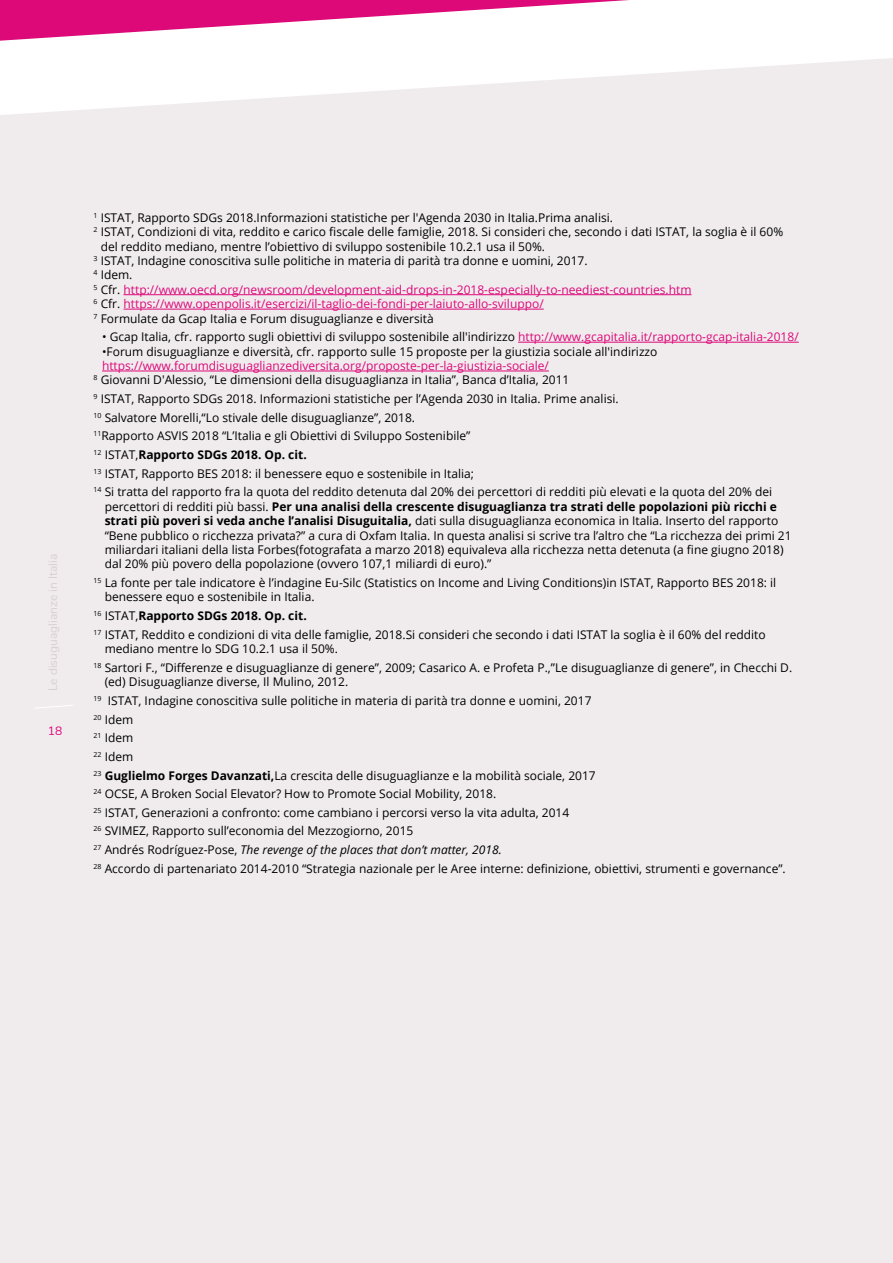
<style>
.page{position:relative;width:893px;height:1263px;background:#fff}
.page>*{position:absolute;margin:0;border:0;box-sizing:border-box;transform-origin:0 0}
.t1{font:12px/14.4px "Open Sans";color:#000}
.t2{font:12px "Open Sans";color:#dd0979}
.t3{font:italic 12px "Open Sans";color:#000}
.t4{font:700 12px "Open Sans";color:#000}
.t5{font:12px "Nunito";color:#d8cfd4}
.t6{font:12px "Nunito";color:#dd0979}
.s1{color:#000}
.s2{color:#dd0979}
.s3{font-weight:400}
.s4{font-weight:700}
.s5{font-style:normal}
</style>
<div class="page">
<svg style="left:0;top:0;width:629px;height:41px"></svg>
<div style="left:0;top:58px;width:893px;height:1205px;background:#f0ecee"></div>
<hr style="left:124px;top:294px;width:567px;height:1px;background:#dd0979">
<hr style="left:124px;top:309px;width:420px;height:1px;background:#dd0979">
<hr style="left:518px;top:342px;width:281px;height:1px;background:#dd0979">
<hr style="left:102px;top:371px;width:447px;height:1px;background:#dd0979">
<svg style="left:34px;top:704px;width:40px;height:5px"></svg>
<p class="t5" style="left:44px;top:691px;width:139px;rotate:-90deg">Le disuguaglianze in Italia</p>
<p class="t6" style="left:48px;top:722px;width:16px">18</p>
<p class="t1" style="left:94px;top:210px;width:521px"><sup>1</sup> ISTAT, Rapporto SDGs 2018.Informazioni statistiche per l'Agenda 2030 in Italia.Prima analisi.</p>
<p class="t1" style="left:101px;top:224px;width:684px;text-indent:-7px"><sup>2</sup> ISTAT, Condizioni di vita, reddito e carico fiscale delle famiglie, 2018. Si consideri che, secondo i dati ISTAT, la soglia è il 60% del reddito mediano, mentre l’obiettivo di sviluppo sostenibile 10.2.1 usa il 50%.</p>
<p class="t1" style="left:94px;top:253px;width:496px"><sup>3</sup> ISTAT, Indagine conoscitiva sulle politiche in materia di parità tra donne e uomini, 2017.</p>
<p class="t1" style="left:94px;top:268px;width:40px"><sup>4</sup> Idem.</p>
<p class="t2" style="left:94px;top:281px;width:599px"><sup>5</sup> <span class="s1">Cfr.</span> http://www.oecd.org/newsroom/development-aid-drops-in-2018-especially-to-neediest-countries.htm</p>
<p class="t2" style="left:94px;top:296px;width:452px"><sup>6</sup> <span class="s1">Cfr.</span> https://www.openpolis.it/esercizi/il-taglio-dei-fondi-per-laiuto-allo-sviluppo/</p>
<p class="t1" style="left:94px;top:311px;width:342px"><sup>7</sup> Formulate da Gcap Italia e Forum disuguaglianze e diversità</p>
<p class="t1" style="left:102px;top:329px;width:698px">• Gcap Italia, cfr. rapporto sugli obiettivi di sviluppo sostenibile all'indirizzo <span class="s2">http://www.gcapitalia.it/rapporto-gcap-italia-2018/</span></p>
<p class="t1" style="left:102px;top:344px;width:557px">•Forum disuguaglianze e diversità, cfr. rapporto sulle 15 proposte per la giustizia sociale all'indirizzo</p>
<p class="t2" style="left:102px;top:357px;width:448px">https://www.forumdisuguaglianzediversita.org/proposte-per-la-giustizia-sociale/</p>
<p class="t1" style="left:94px;top:373px;width:477px"><sup>8</sup> Giovanni D'Alessio, “Le dimensioni della disuguaglianza in Italia”, Banca d’Italia, 2011</p>
<p class="t1" style="left:94px;top:391px;width:527px"><sup>9</sup> ISTAT, Rapporto SDGs 2018. Informazioni statistiche per l’Agenda 2030 in Italia. Prime analisi.</p>
<p class="t1" style="left:94px;top:410px;width:323px"><sup>10</sup> Salvatore Morelli,“Lo stivale delle disuguaglianze”, 2018.</p>
<p class="t1" style="left:94px;top:429px;width:378px"><sup>11</sup>Rapporto ASVIS 2018 “L’Italia e gli Obiettivi di Sviluppo Sostenibile”</p>
<p class="t4" style="left:94px;top:446px;width:215px"><sup>12</sup> <span class="s3">ISTAT,</span>Rapporto SDGs 2018. Op. cit.</p>
<p class="t1" style="left:94px;top:466px;width:382px"><sup>13</sup> ISTAT, Rapporto BES 2018: il benessere equo e sostenibile in Italia;</p>
<p class="t1" style="left:105px;top:484px;width:688px;text-indent:-11px"><sup>14</sup> Si tratta del rapporto fra la quota del reddito detenuta dal 20% dei percettori di redditi più elevati e la quota del 20% dei percettori di redditi più bassi. <span class="s4">Per una analisi della crescente disuguaglianza tra strati delle popolazioni più ricchi e strati più poveri si veda anche l’analisi Disuguitalia,</span> dati sulla disuguaglianza economica in Italia. Inserto del rapporto “Bene pubblico o ricchezza privata?” a cura di Oxfam Italia. In questa analisi si scrive tra l’altro che “La ricchezza dei primi 21 miliardari italiani della lista Forbes(fotografata a marzo 2018) equivaleva alla ricchezza netta detenuta (a fine giugno 2018) dal 20% più povero della popolazione (ovvero 107,1 miliardi di euro).”</p>
<p class="t1" style="left:105px;top:575px;width:673px;text-indent:-11px"><sup>15</sup> La fonte per tale indicatore è l’indagine Eu-Silc (Statistics on Income and Living Conditions)in ISTAT, Rapporto BES 2018: il benessere equo e sostenibile in Italia.</p>
<p class="t4" style="left:94px;top:607px;width:215px"><sup>16</sup> <span class="s3">ISTAT,</span>Rapporto SDGs 2018. Op. cit.</p>
<p class="t1" style="left:105px;top:627px;width:663px;text-indent:-11px"><sup>17</sup> ISTAT, Reddito e condizioni di vita delle famiglie, 2018.Si consideri che secondo i dati ISTAT la soglia è il 60% del reddito mediano mentre lo SDG 10.2.1 usa il 50%.</p>
<p class="t1" style="left:105px;top:660px;width:689px;text-indent:-11px"><sup>18</sup> Sartori F., “Differenze e disuguaglianze di genere”, 2009; Casarico A. e Profeta P.,”Le disuguaglianze di genere”, in Checchi D. (ed) Disuguaglianze diverse, Il Mulino, 2012.</p>
<p class="t1" style="left:94px;top:693px;width:499px"><sup>19</sup> ISTAT, Indagine conoscitiva sulle politiche in materia di parità tra donne e uomini, 2017</p>
<p class="t1" style="left:94px;top:712px;width:41px"><sup>20</sup> Idem</p>
<p class="t1" style="left:94px;top:730px;width:41px"><sup>21</sup> Idem</p>
<p class="t1" style="left:94px;top:749px;width:41px"><sup>22</sup> Idem</p>
<p class="t1" style="left:94px;top:768px;width:504px"><sup>23</sup> <span class="s4">Guglielmo Forges Davanzati,</span>La crescita delle disuguaglianze e la mobilità sociale, 2017</p>
<p class="t1" style="left:94px;top:786px;width:404px"><sup>24</sup> OCSE, A Broken Social Elevator? How to Promote Social Mobility, 2018.</p>
<p class="t1" style="left:94px;top:805px;width:477px"><sup>25</sup> ISTAT, Generazioni a confronto: come cambiano i percorsi verso la vita adulta, 2014</p>
<p class="t1" style="left:94px;top:824px;width:321px"><sup>26</sup> SVIMEZ, Rapporto sull’economia del Mezzogiorno, 2015</p>
<p class="t3" style="left:94px;top:841px;width:410px"><sup>27</sup> <span class="s5">Andrés Rodríguez-Pose,</span> The revenge of the places that don’t matter, 2018.</p>
<p class="t1" style="left:94px;top:861px;width:694px"><sup>28</sup> Accordo di partenariato 2014-2010 “Strategia nazionale per le Aree interne: definizione, obiettivi, strumenti e governance”.</p>
</div>
